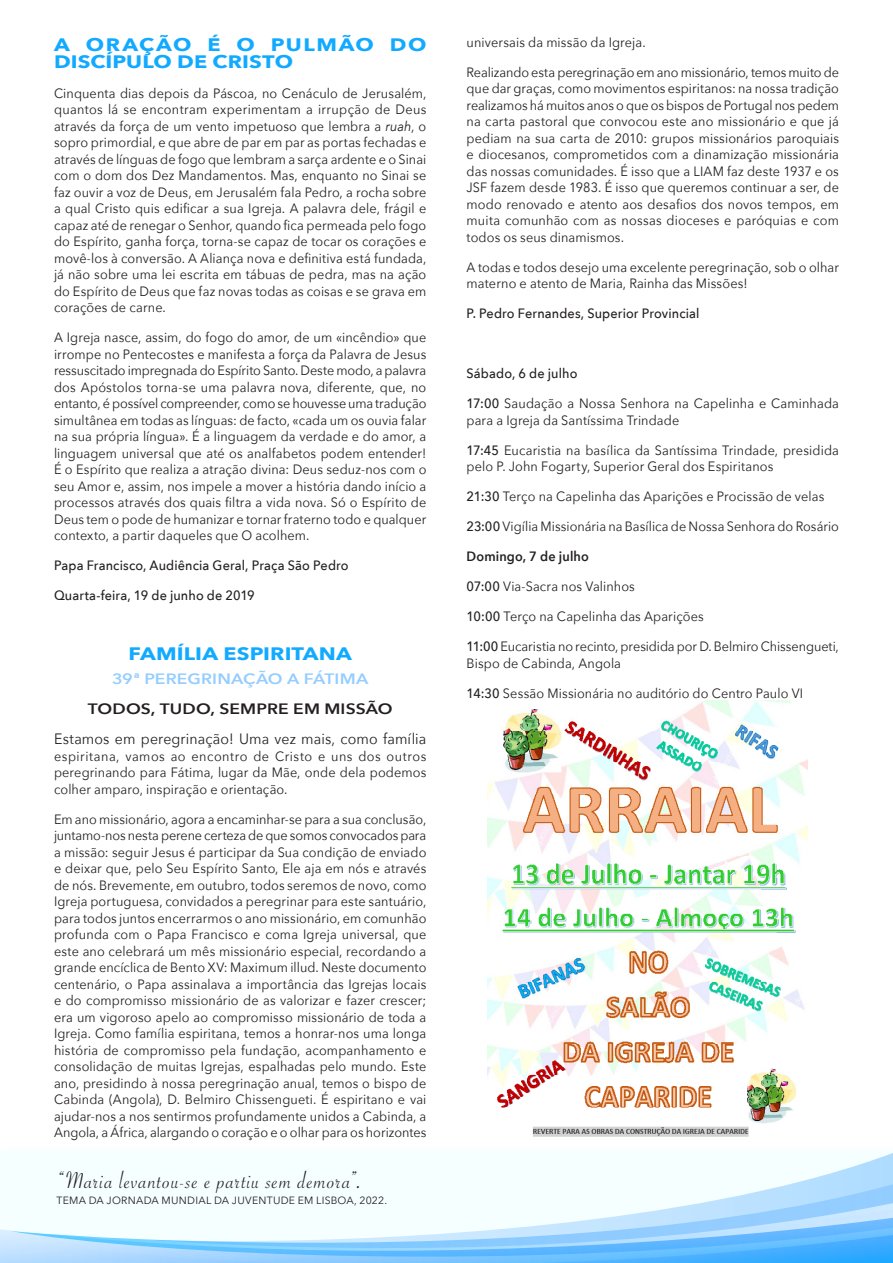
<style>
.page{position:relative;width:893px;height:1263px;background:#fff}
.page>*{position:absolute;margin:0;border:0;box-sizing:border-box;transform-origin:0 0}
.Volume_IssueNo{font:25.5px "Savoye Let Plain";letter-spacing:.035em;color:#231f20}
.MainText{font:700 18px/16.5px "Avenir Next";letter-spacing:.005em;color:#12aaff;scale:1.2 1}
.MainText-2{font:15px "Avenir Next";letter-spacing:.005em;color:#231f20;scale:.94 1}
.MainText-3{font:600 15px "Avenir Next";letter-spacing:.01em;color:#231f20;scale:1.16 1}
.MainText-4{font:600 15px "Avenir Next";letter-spacing:.01em;color:#95cdff;scale:1.16 1}
.MainText-5{font:13.5px/16.5px "Avenir Next";letter-spacing:.01em;color:#231f20;text-align:justify;scale:.94 1}
.MainText-6{font:500 13.5px "Avenir Next";letter-spacing:.01em;color:#231f20;scale:.94 1}
.MainText-7{font:600 13.5px "Avenir Next";letter-spacing:.015em;color:#231f20;scale:.94 1}
.Volume_IssueNo-2{font:10.5px "Avenir Next";letter-spacing:.025em;color:#231f20}
.s1{font-style:italic}
.s2{font-weight:500}
</style>
<div class="page">
<svg style="left:0;top:1229px;width:893px;height:34px;background:#78c4ff"></svg>
<svg style="left:10px;top:1229px;width:883px;height:27px;background:#8cf"></svg>
<svg style="left:144px;top:1153px;width:749px;height:95px"></svg>
<img style="left:487px;top:700px;width:320px;height:437px">
<p class="MainText" style="left:54px;top:36px;width:312px">A ORAÇÃO É O PULMÃO DO<br>DISCÍPULO DE CRISTO</p>
<p class="MainText-5" style="left:54px;top:84px;width:398px">Cinquenta dias depois da Páscoa, no Cenáculo de Jerusalém, quantos lá se encontram experimentam a irrupção de Deus através da força de um vento impetuoso que lembra a <span class="s1">ruah</span>, o sopro primordial, e que abre de par em par as portas fechadas e através de línguas de fogo que lembram a sarça ardente e o Sinai com o dom dos Dez Mandamentos. Mas, enquanto no Sinai se faz ouvir a voz de Deus, em Jerusalém fala Pedro, a rocha sobre a qual Cristo quis edificar a sua Igreja. A palavra dele, frágil e capaz até de renegar o Senhor, quando fica permeada pelo fogo do Espírito, ganha força, torna-se capaz de tocar os corações e movê-los à conversão. A Aliança nova e definitiva está fundada, já não sobre uma lei escrita em tábuas de pedra, mas na ação do Espírito de Deus que faz novas todas as coisas e se grava em corações de carne.</p>
<p class="MainText-5" style="left:54px;top:329px;width:398px">A Igreja nasce, assim, do fogo do amor, de um «incêndio» que irrompe no Pentecostes e manifesta a força da Palavra de Jesus ressuscitado impregnada do Espírito Santo. Deste modo, a palavra dos Apóstolos torna-se uma palavra nova, diferente, que, no entanto, é possível compreender, como se houvesse uma tradução simultânea em todas as línguas: de facto, «cada um os ouvia falar na sua própria língua». É a linguagem da verdade e do amor, a linguagem universal que até os analfabetos podem entender!<br>É o Espírito que realiza a atração divina: Deus seduz-nos com o seu Amor e, assim, nos impele a mover a história dando início a processos através dos quais filtra a vida nova. Só o Espírito de Deus tem o pode de humanizar e tornar fraterno todo e qualquer contexto, a partir daqueles que O acolhem.</p>
<p class="MainText-6" style="left:54px;top:554px;width:315px">Papa Francisco, Audiência Geral, Praça São Pedro</p>
<p class="MainText-6" style="left:54px;top:584px;width:215px">Quarta-feira, 19 de junho de 2019</p>
<p class="MainText" style="left:128px;top:645px;width:188px">FAMÍLIA ESPIRITANA</p>
<p class="MainText-4" style="left:112px;top:666px;width:222px">39ª PEREGRINAÇÃO A FÁTIMA</p>
<p class="MainText-3" style="left:88px;top:696px;width:264px">TODOS, TUDO, SEMPRE EM MISSÃO</p>
<p class="MainText-2" style="left:54px;top:726px;width:398px">Estamos em peregrinação! Uma vez mais, como família</p>
<p class="MainText-5" style="left:54px;top:747px;width:398px">espiritana, vamos ao encontro de Cristo e uns dos outros peregrinando para Fátima, lugar da Mãe, onde dela podemos colher amparo, inspiração e orientação.</p>
<p class="MainText-5" style="left:54px;top:810px;width:398px">Em ano missionário, agora a encaminhar-se para a sua conclusão, juntamo-nos nesta perene certeza de que somos convocados para a missão: seguir Jesus é participar da Sua condição de enviado e deixar que, pelo Seu Espírito Santo, Ele aja em nós e através de nós. Brevemente, em outubro, todos seremos de novo, como Igreja portuguesa, convidados a peregrinar para este santuário, para todos juntos encerrarmos o ano missionário, em comunhão profunda com o Papa Francisco e coma Igreja universal, que este ano celebrará um mês missionário especial, recordando a grande encíclica de Bento XV: Maximum illud. Neste documento centenário, o Papa assinalava a importância das Igrejas locais e do compromisso missionário de as valorizar e fazer crescer; era um vigoroso apelo ao compromisso missionário de toda a Igreja. Como família espiritana, temos a honrar-nos uma longa história de compromisso pela fundação, acompanhamento e consolidação de muitas Igrejas, espalhadas pelo mundo. Este ano, presidindo à nossa peregrinação anual, temos o bispo de Cabinda (Angola), D. Belmiro Chissengueti. É espiritano e vai ajudar-nos a nos sentirmos profundamente unidos a Cabinda, a Angola, a África, alargando o coração e o olhar para os horizontes</p>
<p class="Volume_IssueNo" style="left:56px;top:1163px;width:307px">“Maria levantou-se e partiu sem demora”.</p>
<p class="Volume_IssueNo-2" style="left:56px;top:1192px;width:332px">TEMA DA JORNADA MUNDIAL DA JUVENTUDE EM LISBOA, 2022.</p>
<p class="MainText-5" style="left:467px;top:33px;width:192px">universais da missão da Igreja.</p>
<p class="MainText-5" style="left:467px;top:63px;width:398px">Realizando esta peregrinação em ano missionário, temos muito de que dar graças, como movimentos espiritanos: na nossa tradição realizamos há muitos anos o que os bispos de Portugal nos pedem na carta pastoral que convocou este ano missionário e que já pediam na sua carta de 2010: grupos missionários paroquiais e diocesanos, comprometidos com a dinamização missionária das nossas comunidades. É isso que a LIAM faz deste 1937 e os JSF fazem desde 1983. É isso que queremos continuar a ser, de modo renovado e atento aos desafios dos novos tempos, em muita comunhão com as nossas dioceses e paróquias e com todos os seus dinamismos.</p>
<p class="MainText-5" style="left:467px;top:258px;width:398px">A todas e todos desejo uma excelente peregrinação, sob o olhar materno e atento de Maria, Rainha das Missões!</p>
<p class="MainText-6" style="left:467px;top:302px;width:249px">P. Pedro Fernandes, Superior Provincial</p>
<p class="MainText-6" style="left:467px;top:362px;width:119px">Sábado, 6 de julho</p>
<p class="MainText-5" style="left:467px;top:395px;width:398px"><span class="s2">17:00</span> Saudação a Nossa Senhora na Capelinha e Caminhada para a Igreja da Santíssima Trindade</p>
<p class="MainText-5" style="left:467px;top:441px;width:398px"><span class="s2">17:45</span> Eucaristia na basílica da Santíssima Trindade, presidida pelo P. John Fogarty, Superior Geral dos Espiritanos</p>
<p class="MainText-5" style="left:467px;top:488px;width:382px"><span class="s2">21:30</span> Terço na Capelinha das Aparições e Procissão de velas</p>
<p class="MainText-5" style="left:467px;top:518px;width:398px"><span class="s2">23:00</span> Vigília Missionária na Basílica de Nossa Senhora do Rosário</p>
<p class="MainText-7" style="left:467px;top:545px;width:132px">Domingo, 7 de julho</p>
<p class="MainText-5" style="left:467px;top:578px;width:181px"><span class="s2">07:00</span> Via-Sacra nos Valinhos</p>
<p class="MainText-5" style="left:467px;top:608px;width:254px"><span class="s2">10:00</span> Terço na Capelinha das Aparições</p>
<p class="MainText-5" style="left:467px;top:638px;width:398px"><span class="s2">11:00</span> Eucaristia no recinto, presidida por D. Belmiro Chissengueti,<br>Bispo de Cabinda, Angola</p>
<p class="MainText-5" style="left:467px;top:684px;width:360px"><span class="s2">14:30</span> Sessão Missionária no auditório do Centro Paulo VI</p>
</div>
